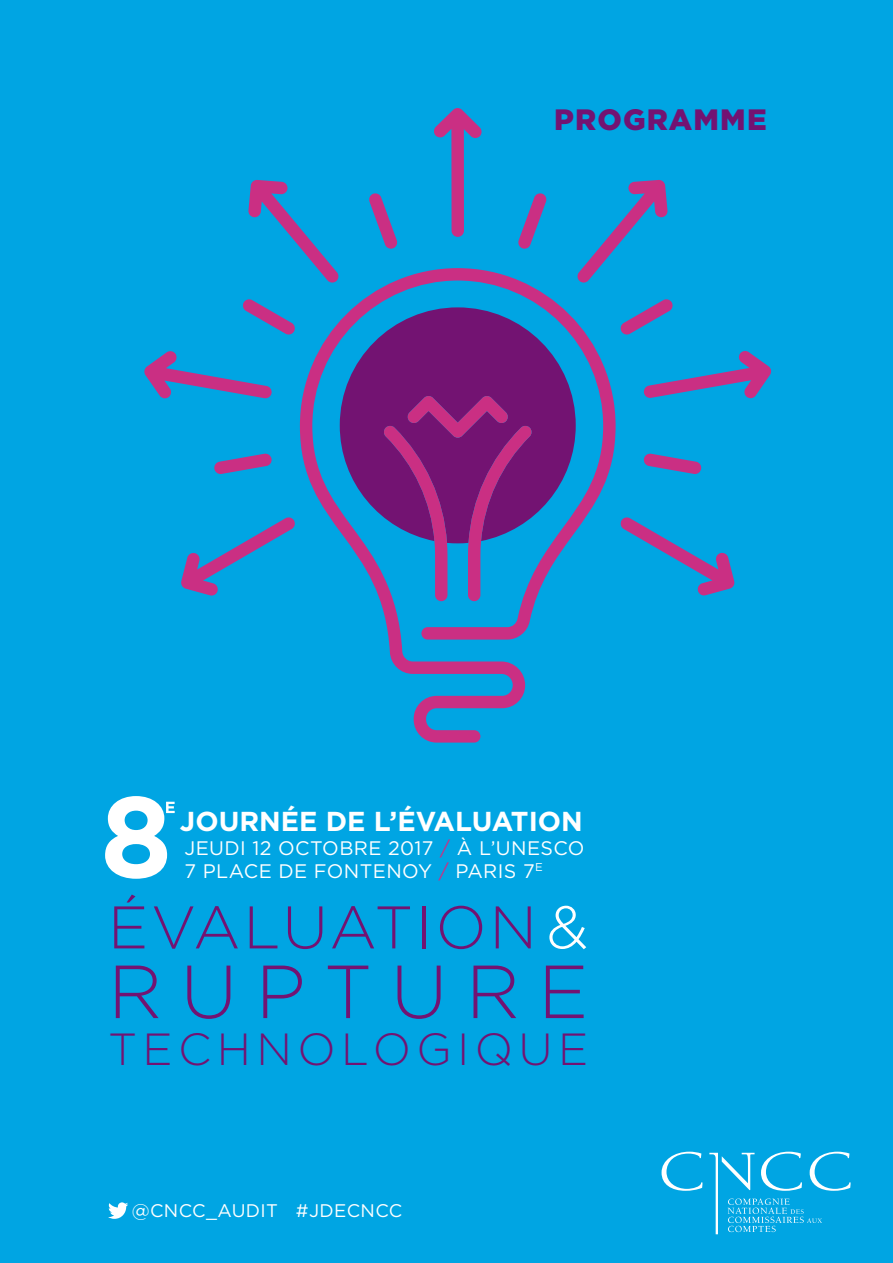
<style>
.page{position:relative;width:893px;height:1263px;background:#00a5e3}
.page>*{position:absolute;margin:0;border:0;box-sizing:border-box;transform-origin:0 0}
.t1{font:700 114.9px "Gotham";color:#fff}
.t2{font:300 75px "Gotham";letter-spacing:.24em;color:#731372}
.t3{font:300 60px "Gotham";letter-spacing:.05em;color:#731372}
.t4{font:300 45px "Gotham";letter-spacing:.12em;color:#731372}
.t5{font:900 29.4px "Gotham";letter-spacing:.04em;color:#731372}
.t6{font:700 27.45px "Gotham";color:#fff}
.t7{font:19.65px/22.8px "Gotham";letter-spacing:.02em;color:#fff}
.t8{font:18.3px "Gotham";letter-spacing:.02em;color:#fff}
.s1{color:#ca2f83}
.s2{color:#fff}
</style>
<div class="page">
<svg style="left:662px;top:1152px;width:40px;height:39px"></svg>
<svg style="left:709px;top:1152px;width:142px;height:82px"></svg>
<svg style="left:166px;top:802px;width:9px;height:11px"></svg>
<svg style="left:518px;top:193px;width:29px;height:56px"></svg>
<svg style="left:620px;top:299px;width:53px;height:35px"></svg>
<svg style="left:214px;top:453px;width:58px;height:21px"></svg>
<svg style="left:643px;top:453px;width:59px;height:21px"></svg>
<svg style="left:243px;top:299px;width:52px;height:35px"></svg>
<svg style="left:369px;top:193px;width:29px;height:56px"></svg>
<svg style="left:300px;top:268px;width:316px;height:475px"></svg>
<svg style="left:383px;top:395px;width:149px;height:206px"></svg>
<svg style="left:434px;top:108px;width:48px;height:129px"></svg>
<svg style="left:577px;top:180px;width:91px;height:103px"></svg>
<svg style="left:643px;top:351px;width:129px;height:47px"></svg>
<svg style="left:620px;top:517px;width:115px;height:78px"></svg>
<svg style="left:248px;top:180px;width:91px;height:103px"></svg>
<svg style="left:144px;top:351px;width:128px;height:47px"></svg>
<svg style="left:181px;top:517px;width:114px;height:78px"></svg>
<svg style="left:108px;top:1202px;width:20px;height:17px"></svg>
<h3 class="t5" style="left:554px;top:102px;width:214px">PROGRAMME</h3>
<h1 class="t1" style="left:100px;top:770px;width:74px">8</h1>
<h3 class="t6" style="left:180px;top:805px;width:404px">JOURNÉE DE L’ÉVALUATION</h3>
<p class="t7" style="left:184px;top:836px;width:402px">JEUDI 12 OCTOBRE 2017 <span class="s1">/</span> À L’UNESCO<br>7 PLACE DE FONTENOY <span class="s1">/</span> PARIS 7<sup>E</sup></p>
<h3 class="t3" style="left:108px;top:894px;width:482px">ÉVALUATION <span class="s2">&amp;</span></h3>
<h2 class="t2" style="left:108px;top:951px;width:482px">RUPTURE</h2>
<h3 class="t4" style="left:108px;top:1025px;width:482px">TECHNOLOGIQUE</h3>
<p class="t8" style="left:132px;top:1201px;width:272px">@CNCC_AUDIT #JDECNCC</p>
</div>
